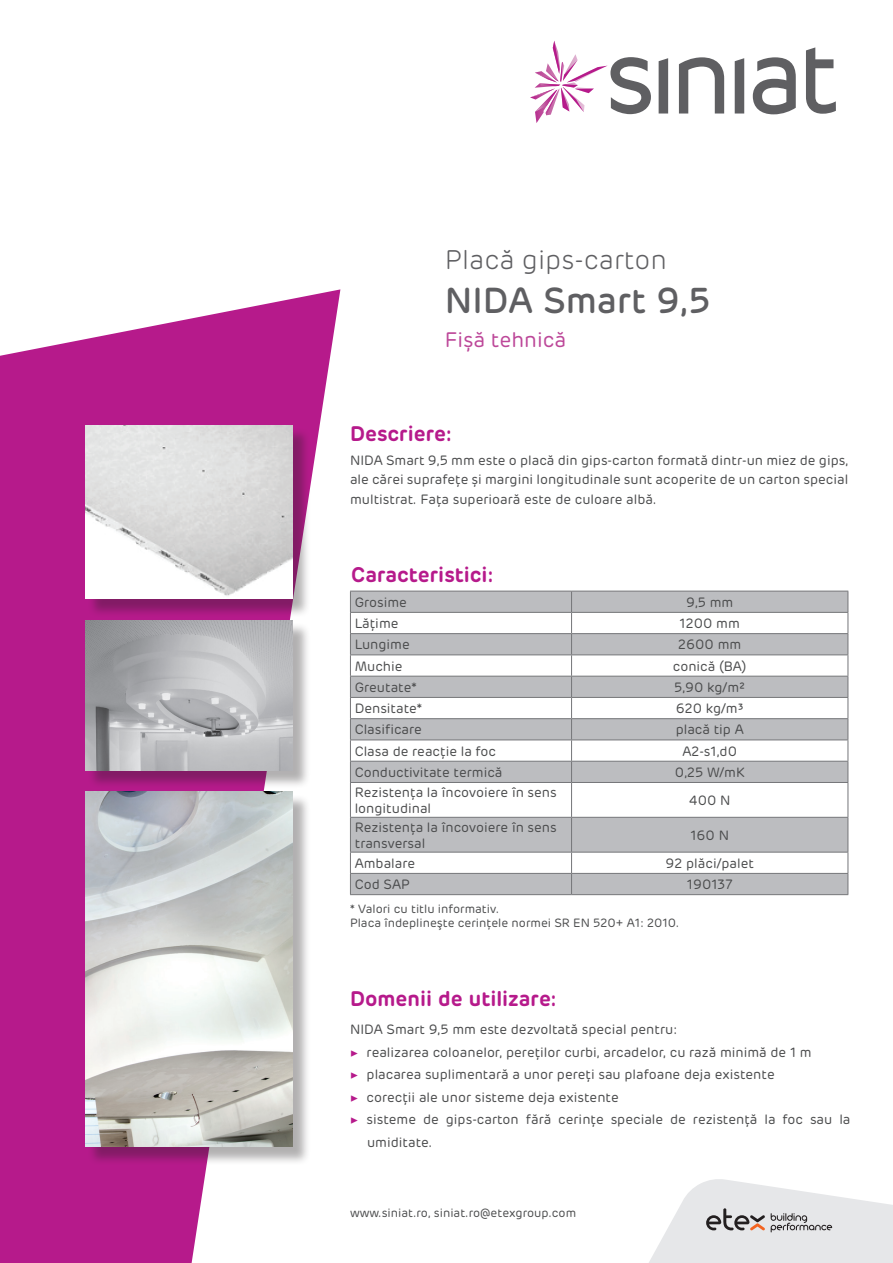
<style>
.page{position:relative;width:893px;height:1263px;background:#fff}
.page>*{position:absolute;margin:0;border:0;box-sizing:border-box;transform-origin:0 0}
.t1{font:500 36px "Rubrik";color:#5f5f62}
.t2{font:300 27px "Rubrik";color:#5f5f62}
.t3{font:600 21px "Rubrik";color:#b61a8b}
.t4{font:21px "Rubrik";color:#bd4899}
.t5{font:13.5px/19.5px "Rubrik";color:#4b4c4d}
.t6{font:12px/14.4px "Rubrik";color:#4b4c4d}
.s1{font-family:"Minion Pro";color:#b61a8b}
</style>
<div class="page">
<svg style="left:0;top:289px;width:340px;height:974px;fill:#b61a8b"></svg>
<svg style="left:649px;top:1179px;width:244px;height:84px"></svg>
<svg style="left:753px;top:57px;width:43px;height:57px"></svg>
<svg style="left:659px;top:58px;width:9px;height:56px"></svg>
<svg style="left:679px;top:57px;width:45px;height:57px"></svg>
<svg style="left:735px;top:58px;width:9px;height:56px"></svg>
<svg style="left:806px;top:47px;width:30px;height:67px"></svg>
<svg style="left:530px;top:41px;width:121px;height:82px"></svg>
<svg style="left:351px;top:592px;width:497px;height:302px;fill:#bcbdc0"></svg>
<hr style="left:350px;top:591px;width:222px;height:1px;background:#757679">
<hr style="left:572px;top:591px;width:276px;height:1px;background:#757679">
<hr style="left:350px;top:818px;width:1px;height:34px;background:#757679">
<hr style="left:571px;top:818px;width:1px;height:34px;background:#757679">
<hr style="left:848px;top:818px;width:1px;height:34px;background:#757679">
<hr style="left:350px;top:612px;width:222px;height:1px;background:#757679">
<hr style="left:350px;top:633px;width:222px;height:1px;background:#757679">
<hr style="left:572px;top:612px;width:276px;height:1px;background:#757679">
<hr style="left:572px;top:633px;width:276px;height:1px;background:#757679">
<hr style="left:350px;top:654px;width:222px;height:1px;background:#757679">
<hr style="left:350px;top:676px;width:222px;height:1px;background:#757679">
<hr style="left:572px;top:654px;width:276px;height:1px;background:#757679">
<hr style="left:572px;top:676px;width:276px;height:1px;background:#757679">
<hr style="left:350px;top:697px;width:222px;height:1px;background:#757679">
<hr style="left:350px;top:718px;width:222px;height:1px;background:#757679">
<hr style="left:572px;top:697px;width:276px;height:1px;background:#757679">
<hr style="left:572px;top:718px;width:276px;height:1px;background:#757679">
<hr style="left:350px;top:739px;width:222px;height:1px;background:#757679">
<svg style="left:350px;top:591px;width:1px;height:191px"></svg>
<hr style="left:350px;top:761px;width:222px;height:1px;background:#757679">
<hr style="left:572px;top:739px;width:276px;height:1px;background:#757679">
<svg style="left:571px;top:591px;width:1px;height:191px"></svg>
<svg style="left:848px;top:591px;width:1px;height:191px"></svg>
<hr style="left:572px;top:761px;width:276px;height:1px;background:#757679">
<hr style="left:350px;top:782px;width:222px;height:1px;background:#757679">
<hr style="left:350px;top:783px;width:1px;height:34px;background:#757679">
<hr style="left:350px;top:817px;width:222px;height:1px;background:#757679">
<hr style="left:572px;top:782px;width:276px;height:1px;background:#757679">
<hr style="left:571px;top:783px;width:1px;height:34px;background:#757679">
<hr style="left:848px;top:783px;width:1px;height:34px;background:#757679">
<hr style="left:572px;top:817px;width:276px;height:1px;background:#757679">
<hr style="left:350px;top:852px;width:222px;height:1px;background:#757679">
<hr style="left:572px;top:852px;width:276px;height:1px;background:#757679">
<hr style="left:350px;top:873px;width:222px;height:1px;background:#757679">
<svg style="left:350px;top:852px;width:1px;height:42px"></svg>
<hr style="left:572px;top:873px;width:276px;height:1px;background:#757679">
<svg style="left:571px;top:852px;width:1px;height:42px"></svg>
<svg style="left:848px;top:852px;width:1px;height:42px"></svg>
<hr style="left:350px;top:894px;width:222px;height:1px;background:#757679">
<hr style="left:572px;top:894px;width:276px;height:1px;background:#757679">
<div style="left:87px;top:794px;width:224px;height:371px;background:#231f20;opacity:.35"></div>
<img style="left:85px;top:791px;width:207px;height:355px">
<div style="left:87px;top:622px;width:224px;height:167px;background:#231f20;opacity:.35"></div>
<img style="left:85px;top:620px;width:207px;height:150px">
<div style="left:87px;top:427px;width:224px;height:191px;background:#231f20;opacity:.35"></div>
<img style="left:85px;top:425px;width:207px;height:174px">
<h2 class="t2" style="left:445px;top:243px;width:224px">Placă gips-carton</h2>
<h1 class="t1" style="left:445px;top:277px;width:267px">NIDA Smart 9,5</h1>
<h3 class="t4" style="left:445px;top:327px;width:123px">Fișă tehnică</h3>
<h3 class="t3" style="left:350px;top:420px;width:103px">Descriere:</h3>
<p class="t5" style="left:350px;top:450px;width:500px;text-align:justify">NIDA Smart 9,5 mm este o placă din gips-carton formată dintr-un miez de gips, ale cărei suprafeţe și margini longitudinale sunt acoperite de un carton special multistrat. Faţa superioară este de culoare albă.</p>
<h3 class="t3" style="left:351px;top:561px;width:144px">Caracteristici:</h3>
<p class="t5" style="left:355px;top:592px;width:54px">Grosime</p>
<p class="t5" style="left:686px;top:592px;width:49px">9,5 mm</p>
<p class="t5" style="left:355px;top:613px;width:45px">Lăţime</p>
<p class="t5" style="left:680px;top:613px;width:62px">1200 mm</p>
<p class="t5" style="left:355px;top:635px;width:57px">Lungime</p>
<p class="t5" style="left:678px;top:635px;width:65px">2600 mm</p>
<p class="t5" style="left:355px;top:656px;width:49px">Muchie</p>
<p class="t5" style="left:673px;top:656px;width:75px">conică (BA)</p>
<p class="t5" style="left:355px;top:677px;width:64px">Greutate*</p>
<p class="t5" style="left:674px;top:677px;width:73px">5,90 kg/m²</p>
<p class="t5" style="left:355px;top:699px;width:69px">Densitate*</p>
<p class="t5" style="left:676px;top:699px;width:69px">620 kg/m³</p>
<p class="t5" style="left:355px;top:720px;width:69px">Clasificare</p>
<p class="t5" style="left:676px;top:720px;width:70px">placă tip A</p>
<p class="t5" style="left:355px;top:741px;width:143px">Clasa de reacţie la foc</p>
<p class="t5" style="left:682px;top:741px;width:56px">A2-s1,d0</p>
<p class="t5" style="left:355px;top:762px;width:149px">Conductivitate termică</p>
<p class="t5" style="left:675px;top:762px;width:71px">0,25 W/mK</p>
<p class="t5" style="left:355px;top:784px;width:204px;line-height:16.2px">Rezistenţa la încovoiere în sens longitudinal</p>
<p class="t5" style="left:689px;top:790px;width:43px">400 N</p>
<p class="t5" style="left:355px;top:819px;width:204px;line-height:16.2px">Rezistenţa la încovoiere în sens transversal</p>
<p class="t5" style="left:690px;top:825px;width:40px">160 N</p>
<p class="t5" style="left:355px;top:853px;width:62px">Ambalare</p>
<p class="t5" style="left:666px;top:853px;width:90px">92 plăci/palet</p>
<p class="t5" style="left:355px;top:875px;width:57px">Cod SAP</p>
<p class="t5" style="left:687px;top:875px;width:47px">190137</p>
<p class="t6" style="left:350px;top:901px;width:331px">* Valori cu titlu informativ.<br>Placa îndeplineşte cerinţele normei SR EN 520+ A1: 2010.</p>
<h3 class="t3" style="left:350px;top:985px;width:208px">Domenii de utilizare:</h3>
<p class="t5" style="left:350px;top:1019px;width:329px">NIDA Smart 9,5 mm este dezvoltată special pentru:</p>
<p class="t5" style="left:350px;top:1042px;width:463px"><span class="s1">▶</span> realizarea coloanelor, pereţilor curbi, arcadelor, cu rază minimă de 1 m</p>
<p class="t5" style="left:350px;top:1064px;width:426px"><span class="s1">▶</span> placarea suplimentară a unor pereţi sau plafoane deja existente</p>
<p class="t5" style="left:350px;top:1087px;width:270px"><span class="s1">▶</span> corecţii ale unor sisteme deja existente</p>
<p class="t5" style="left:350px;top:1109px;width:502px"><span class="s1">▶</span> sisteme de gips-carton fără cerinţe speciale de rezistenţă la foc sau la</p>
<p class="t5" style="left:367px;top:1132px;width:67px">umiditate.</p>
<p class="t6" style="left:350px;top:1206px;width:228px">www.siniat.ro, siniat.ro@etexgroup.com</p>
</div>
